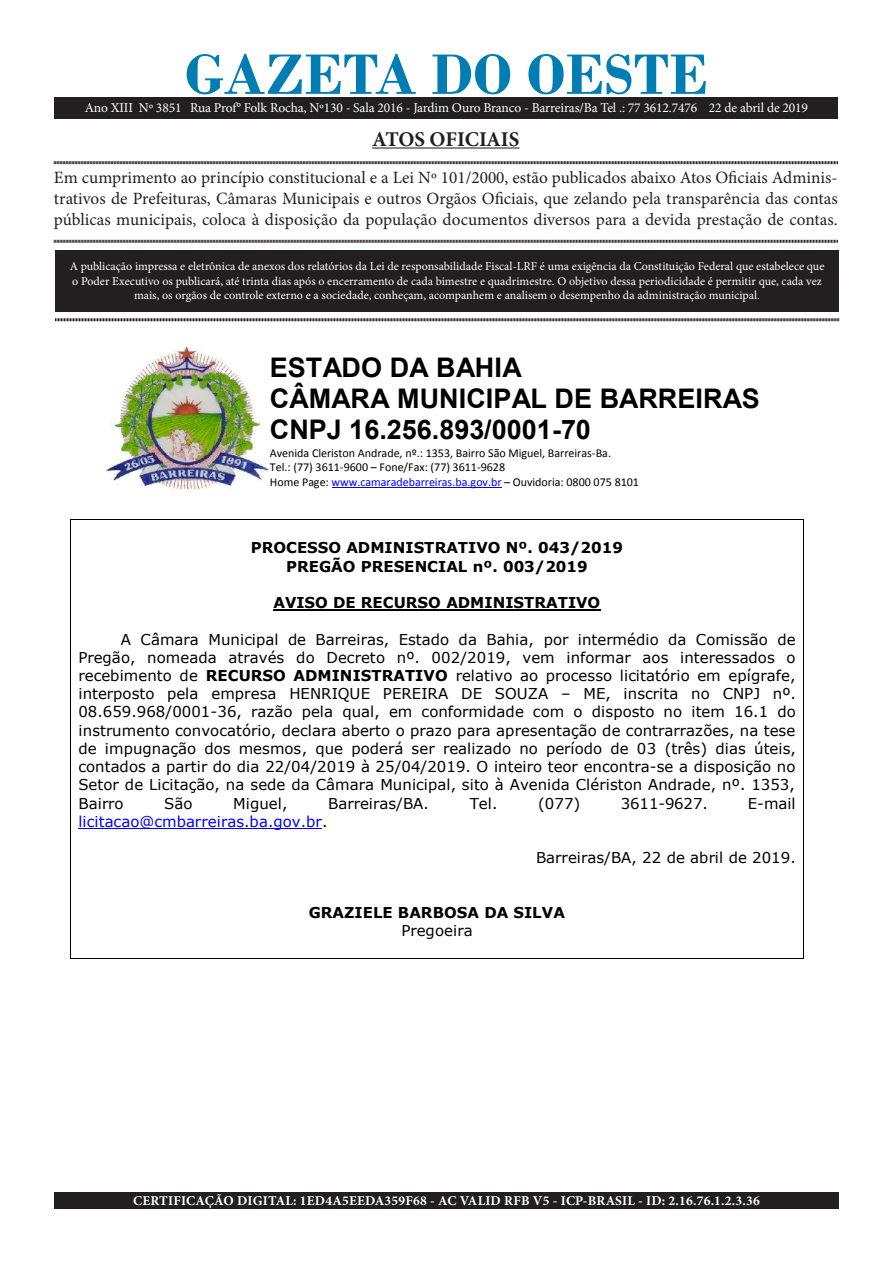
<style>
.page{position:relative;width:893px;height:1263px;background:#fff}
.page>*{position:absolute;margin:0;border:0;box-sizing:border-box;transform-origin:0 0}
.t1{font:700 60px "Bodoni";color:#007eb4}
.t2{font:700 27px/31px "Arial";color:#000}
.t3{font:700 21px "Minion Pro";letter-spacing:-.005em;color:#231f20}
.t4{font:17.25px/20.7px "Minion Pro";color:#231f20;text-align:justify}
.t5{font:15px/18.3px "Verdana";color:#000;text-align:justify}
.t6{font:700 15px/18.1px "Verdana";color:#000;text-align:center}
.t7{font:15px "Verdana";color:#00f}
.t8{font:13.5px "Minion Pro";letter-spacing:-.01em;color:#fff}
.t9{font:700 13.5px "Minion Pro";letter-spacing:.015em;color:#fff}
.t10{font:12px/14.4px "Minion Pro";color:#fff;text-align:center}
.t11{font:12px/14.7px "Calibri";color:#000}
.s1{color:#00f}
.s2{font-weight:700}
.s3{color:#000}
.s4{font-weight:400}
</style>
<div class="page">
<div style="left:55px;top:250px;width:784px;height:61px;background:#231f20"></div>
<hr style="left:372px;top:147px;width:147px;height:2px;background:#231f20">
<svg style="left:54px;top:161px;width:784px;height:4px;background:#908e8e"></svg>
<svg style="left:54px;top:239px;width:784px;height:4px;background:#908e8e"></svg>
<svg style="left:55px;top:318px;width:784px;height:4px;background:#908e8e"></svg>
<div style="left:54px;top:98px;width:784px;height:20px;background:#231f20"></div>
<div style="left:54px;top:1192px;width:785px;height:17px;background:#231f20"></div>
<img style="left:105px;top:346px;width:165px;height:144px">
<hr style="left:332px;top:487px;width:170px;height:1px;background:#00f">
<hr style="left:273px;top:609px;width:328px;height:2px;background:#000">
<hr style="left:78px;top:828px;width:244px;height:1px;background:#00f">
<hr style="left:71px;top:519px;width:732px;height:1px;background:#000">
<hr style="left:70px;top:520px;width:1px;height:438px;background:#000">
<hr style="left:71px;top:958px;width:732px;height:1px;background:#000">
<hr style="left:803px;top:520px;width:1px;height:438px;background:#000">
<p class="t1" style="left:185px;top:39px;width:525px">GAZETA DO OESTE</p>
<p class="t3" style="left:372px;top:124px;width:149px">ATOS OFICIAIS</p>
<p class="t4" style="left:54px;top:168px;width:785px">Em cumprimento ao princípio constitucional e a Lei Nº 101/2000, estão publicados abaixo Atos Oficiais Adminis&shy;trativos de Prefeituras, Câmaras Municipais e outros Orgãos Oficiais, que zelando pela transparência das contas públicas municipais, coloca à disposição da população documentos diversos para a devida prestação de contas.</p>
<p class="t10" style="left:70px;top:259px;width:756px">A publicação impressa e eletrônica de anexos dos relatórios da Lei de responsabilidade Fiscal-LRF é uma exigência da Constituição Federal que estabelece que o Poder Executivo os publicará, até trinta dias após o encerramento de cada bimestre e quadrimestre. O objetivo dessa periodicidade é permitir que, cada vez mais, os orgãos de controle externo e a sociedade, conheçam, acompanhem e analisem o desempenho da administração municipal.</p>
<p class="t8" style="left:85px;top:99px;width:725px">Ano XIII Nº 3851 Rua Prof° Folk Rocha, Nº130 - Sala 2016 - Jardim Ouro Branco - Barreiras/Ba Tel .: 77 3612.7476 22 de abril de 2019</p>
<p class="t2" style="left:270px;top:353px;width:491px">ESTADO DA BAHIA<br>CÂMARA MUNICIPAL DE BARREIRAS<br>CNPJ 16.256.893/0001-70</p>
<p class="t11" style="left:270px;top:445px;width:371px">Avenida Cleriston Andrade, nº.: 1353, Bairro São Miguel, Barreiras-Ba.<br>Tel.: (77) 3611-9600 – Fone/Fax: (77) 3611-9628<br>Home Page: <span class="s1">www.camaradebarreiras.ba.gov.br</span> – Ouvidoria: 0800 075 8101</p>
<p class="t6" style="left:251px;top:539px;width:374px">PROCESSO ADMINISTRATIVO Nº. 043/2019<br>PREGÃO PRESENCIAL nº. 003/2019</p>
<p class="t6" style="left:273px;top:593px;width:328px">AVISO DE RECURSO ADMINISTRATIVO</p>
<p class="t5" style="left:78px;top:630px;width:719px;text-indent:43px">A Câmara Municipal de Barreiras, Estado da Bahia, por intermédio da Comissão de Pregão, nomeada através do Decreto nº. 002/2019, vem informar aos interessados o recebimento de <span class="s2">RECURSO ADMINISTRATIVO</span> relativo ao processo licitatório em epígrafe, interposto pela empresa HENRIQUE PEREIRA DE SOUZA – ME, inscrita no CNPJ nº.<br>08.659.968/0001-36, razão pela qual, em conformidade com o disposto no item 16.1 do instrumento convocatório, declara aberto o prazo para apresentação de contrarrazões, na tese de impugnação dos mesmos, que poderá ser realizado no período de 03 (três) dias úteis, contados a partir do dia 22/04/2019 à 25/04/2019. O inteiro teor encontra-se a disposição no Setor de Licitação, na sede da Câmara Municipal, sito à Avenida Clériston Andrade, nº. 1353, Bairro</p>
<p class="t5" style="left:164px;top:794px;width:30px">São</p>
<p class="t5" style="left:233px;top:794px;width:56px">Miguel,</p>
<p class="t5" style="left:328px;top:794px;width:102px">Barreiras/BA.</p>
<p class="t5" style="left:470px;top:794px;width:29px">Tel.</p>
<p class="t5" style="left:538px;top:794px;width:44px">(077)</p>
<p class="t5" style="left:621px;top:794px;width:88px">3611-9627.</p>
<p class="t5" style="left:748px;top:794px;width:49px">E-mail</p>
<p class="t7" style="left:78px;top:811px;width:251px">licitacao@cmbarreiras.ba.gov.br<span class="s3">.</span></p>
<p class="t5" style="left:536px;top:848px;width:261px">Barreiras/BA, 22 de abril de 2019.</p>
<p class="t6" style="left:309px;top:903px;width:258px">GRAZIELE BARBOSA DA SILVA<br><span class="s4">Pregoeira</span></p>
<p class="t9" style="left:133px;top:1191px;width:628px">CERTIFICAÇÃO DIGITAL: 1ED4A5EEDA359F68 - AC VALID RFB V5 - ICP-BRASIL - ID: 2.16.76.1.2.3.36</p>
</div>
